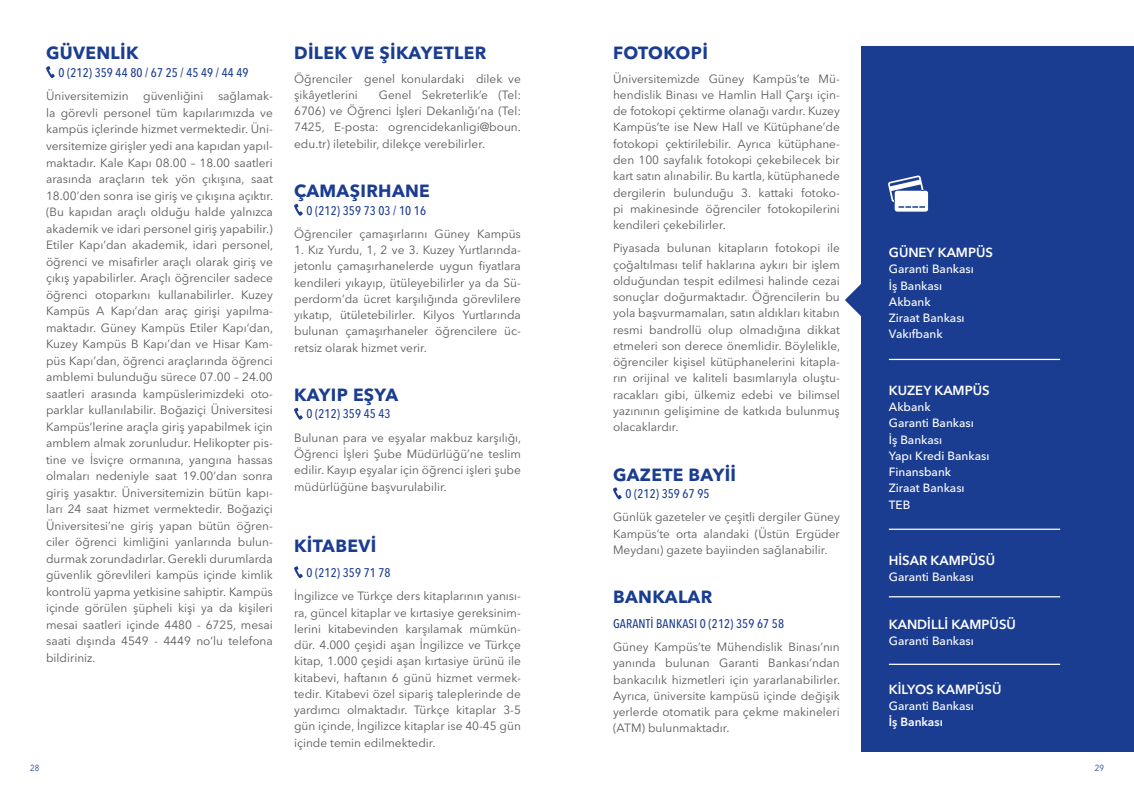
<style>
.page{position:relative;width:1134px;height:798px;background:#fff}
.page>*{position:absolute;margin:0;border:0;box-sizing:border-box;transform-origin:0 0}
.t1{font:700 17.5px "Avenir Next LT Pro";letter-spacing:.02em;color:#1b3d91}
.t2{font:600 13.12px "Avenir Next LT Pro";color:#fff}
.t3{font:500 condensed 12.5px "Avenir Next LT Pro";letter-spacing:.01em;color:#1b3d91}
.t4{font:11.88px/16.2px "Avenir Next LT Pro";color:#58595b;text-align:justify}
.t5{font:500 11.88px/16.2px "Avenir Next LT Pro";color:#fff}
.t6{font:600 11.88px "Avenir Next LT Pro";color:#fff}
.t7{font:8.75px "Avenir Next LT Pro";color:#1b3d91;scale:.9 1}
</style>
<div class="page">
<svg style="left:46px;top:66px;width:9px;height:12px"></svg>
<svg style="left:294px;top:204px;width:9px;height:12px"></svg>
<svg style="left:294px;top:407px;width:9px;height:12px"></svg>
<svg style="left:294px;top:566px;width:9px;height:12px"></svg>
<svg style="left:613px;top:487px;width:9px;height:12px"></svg>
<div style="left:861px;top:46px;width:273px;height:705px;background:#1b3d91"></div>
<hr style="left:889px;top:663px;width:171px;height:1px;background:#fff">
<hr style="left:889px;top:358px;width:171px;height:2px;background:#fff">
<hr style="left:889px;top:528px;width:171px;height:1px;background:#fff">
<hr style="left:889px;top:596px;width:171px;height:1px;background:#fff">
<svg style="left:845px;top:284px;width:16px;height:32px"></svg>
<svg style="left:888px;top:175px;width:40px;height:36px"></svg>
<h1 class="t1" style="left:46px;top:42px;width:94px">GÜVENLİK</h1>
<p class="t3" style="left:58px;top:65px;width:192px">0 (212) 359 44 80 / 67 25 / 45 49 / 44 49</p>
<p class="t4" style="left:46px;top:88px;width:229px">Üniversitemizin güvenliğini sağlamak&shy;la görevli personel tüm kapılarımızda ve kampüs içlerinde hizmet vermektedir. Üni&shy;versitemize girişler yedi ana kapıdan yapıl&shy;maktadır. Kale Kapı 08.00 – 18.00 saatleri arasında araçların tek yön çıkışına, saat 18.00’den sonra ise giriş ve çıkışına açıktır. (Bu kapıdan araçlı olduğu halde yalnızca akademik ve idari personel giriş yapabilir.)<br>Etiler Kapı’dan akademik, idari personel, öğrenci ve misafirler araçlı olarak giriş ve çıkış yapabilirler. Araçlı öğrenciler sadece öğrenci otoparkını kullanabilirler. Kuzey Kampüs A Kapı’dan araç girişi yapılma&shy;maktadır. Güney Kampüs Etiler Kapı’dan, Kuzey Kampüs B Kapı’dan ve Hisar Kam&shy;püs Kapı’dan, öğrenci araçlarında öğrenci amblemi bulunduğu sürece 07.00 – 24.00 saatleri arasında kampüslerimizdeki oto&shy;parklar kullanılabilir. Boğaziçi Üniversitesi Kampüs’lerine araçla giriş yapabilmek için amblem almak zorunludur. Helikopter pis&shy;tine ve İsviçre ormanına, yangına hassas olmaları nedeniyle saat 19.00’dan sonra giriş yasaktır. Üniversitemizin bütün kapı&shy;ları 24 saat hizmet vermektedir. Boğaziçi Üniversitesi’ne giriş yapan bütün öğren&shy;ciler öğrenci kimliğini yanlarında bulun&shy;durmak zorundadırlar. Gerekli durumlarda güvenlik görevlileri kampüs içinde kimlik kontrolü yapma yetkisine sahiptir. Kampüs içinde görülen şüpheli kişi ya da kişileri mesai saatleri içinde 4480 - 6725, mesai saati dışında 4549 - 4449 no’lu telefona bildiriniz.</p>
<h1 class="t1" style="left:294px;top:42px;width:194px">DİLEK VE ŞİKAYETLER</h1>
<p class="t4" style="left:294px;top:70px;width:228px">Öğrenciler genel konulardaki dilek ve şikâyetlerini</p>
<p class="t4" style="left:294px;top:87px;width:228px;text-indent:85px">Genel Sekreterlik’e (Tel:<br>6706) ve Öğrenci İşleri Dekanlığı’na (Tel:<br>7425, E-posta: ogrencidekanligi@boun. edu.tr) iletebilir, dilekçe verebilirler.</p>
<h1 class="t1" style="left:294px;top:180px;width:137px">ÇAMAŞIRHANE</h1>
<p class="t3" style="left:306px;top:202px;width:121px">0 (212) 359 73 03 / 10 16</p>
<p class="t4" style="left:294px;top:225px;width:228px">Öğrenciler çamaşırlarını Güney Kampüs</p>
<p class="t4" style="left:294px;top:242px;width:228px">1. Kız Yurdu, 1, 2 ve 3. Kuzey Yurtlarında&shy;jetonlu çamaşırhanelerde uygun fiyatlara kendileri yıkayıp, ütüleyebilirler ya da Sü&shy;perdorm’da ücret karşılığında görevlilere yıkatıp, ütületebilirler. Kilyos Yurtlarında bulunan çamaşırhaneler öğrencilere üc&shy;retsiz olarak hizmet verir.</p>
<h1 class="t1" style="left:294px;top:384px;width:106px">KAYIP EŞYA</h1>
<p class="t3" style="left:306px;top:406px;width:86px">0 (212) 359 45 43</p>
<p class="t4" style="left:294px;top:429px;width:229px">Bulunan para ve eşyalar makbuz karşılığı, Öğrenci İşleri Şube Müdürlüğü’ne teslim edilir. Kayıp eşyalar için öğrenci işleri şube müdürlüğüne başvurulabilir.</p>
<h1 class="t1" style="left:294px;top:535px;width:84px">KİTABEVİ</h1>
<p class="t3" style="left:306px;top:564px;width:86px">0 (212) 359 71 78</p>
<p class="t4" style="left:294px;top:587px;width:228px">İngilizce ve Türkçe ders kitaplarının yanısı&shy;ra, güncel kitaplar ve kırtasiye gereksinim&shy;lerini kitabevinden karşılamak mümkün&shy;dür. 4.000 çeşidi aşan İngilizce ve Türkçe kitap, 1.000 çeşidi aşan kırtasiye ürünü ile kitabevi, haftanın 6 günü hizmet vermek&shy;tedir. Kitabevi özel sipariş taleplerinde de yardımcı olmaktadır. Türkçe kitaplar 3-5 gün içinde, İngilizce kitaplar ise 40-45 gün içinde temin edilmektedir.</p>
<h1 class="t1" style="left:613px;top:42px;width:96px">FOTOKOPİ</h1>
<p class="t4" style="left:613px;top:70px;width:228px">Üniversitemizde Güney Kampüs’te Mü&shy;hendislik Binası ve Hamlin Hall Çarşı için&shy;de fotokopi çektirme olanağı vardır. Kuzey Kampüs’te ise New Hall ve Kütüphane’de fotokopi çektirilebilir. Ayrıca kütüphane&shy;den 100 sayfalık fotokopi çekebilecek bir kart satın alınabilir. Bu kartla, kütüphanede dergilerin bulunduğu 3. kattaki fotoko&shy;pi makinesinde öğrenciler fotokopilerini kendileri çekebilirler.</p>
<p class="t4" style="left:613px;top:240px;width:229px">Piyasada bulunan kitapların fotokopi ile çoğaltılması telif haklarına aykırı bir işlem olduğundan tespit edilmesi halinde cezai sonuçlar doğurmaktadır. Öğrencilerin bu yola başvurmamaları, satın aldıkları kitabın resmi bandrollü olup olmadığına dikkat etmeleri son derece önemlidir. Böylelikle, öğrenciler kişisel kütüphanelerini kitapla&shy;rın orijinal ve kaliteli basımlarıyla oluştu&shy;racakları gibi, ülkemiz edebi ve bilimsel yazınının gelişimine de katkıda bulunmuş olacaklardır.</p>
<h1 class="t1" style="left:613px;top:463px;width:125px">GAZETE BAYİİ</h1>
<p class="t3" style="left:625px;top:486px;width:86px">0 (212) 359 67 95</p>
<p class="t4" style="left:613px;top:509px;width:228px">Günlük gazeteler ve çeşitli dergiler Güney Kampüs’te orta alandaki (Üstün Ergüder Meydanı) gazete bayiinden sağlanabilir.</p>
<h1 class="t1" style="left:613px;top:586px;width:101px">BANKALAR</h1>
<p class="t3" style="left:613px;top:615px;width:172px">GARANTİ BANKASI 0 (212) 359 67 58</p>
<p class="t4" style="left:613px;top:638px;width:229px">Güney Kampüs’te Mühendislik Binası’nın yanında bulunan Garanti Bankası’ndan bankacılık hizmetleri için yararlanabilirler.<br>Ayrıca, üniversite kampüsü içinde değişik yerlerde otomatik para çekme makineleri (ATM) bulunmaktadır.</p>
<p class="t2" style="left:889px;top:244px;width:106px">GÜNEY KAMPÜS</p>
<p class="t5" style="left:889px;top:261px;width:87px">Garanti Bankası<br>İş Bankası<br>Akbank<br>Ziraat Bankası<br>Vakıfbank</p>
<p class="t2" style="left:889px;top:382px;width:102px">KUZEY KAMPÜS</p>
<p class="t5" style="left:889px;top:398px;width:102px">Akbank<br>Garanti Bankası<br>İş Bankası<br>Yapı Kredi Bankası<br>Finansbank<br>Ziraat Bankası<br>TEB</p>
<p class="t2" style="left:889px;top:552px;width:108px">HİSAR KAMPÜSÜ</p>
<p class="t5" style="left:889px;top:568px;width:87px">Garanti Bankası</p>
<p class="t2" style="left:889px;top:616px;width:129px">KANDİLLİ KAMPÜSÜ</p>
<p class="t5" style="left:889px;top:632px;width:87px">Garanti Bankası</p>
<p class="t2" style="left:889px;top:681px;width:114px">KİLYOS KAMPÜSÜ</p>
<p class="t5" style="left:889px;top:697px;width:87px">Garanti Bankası</p>
<p class="t6" style="left:889px;top:714px;width:56px">İş Bankası</p>
<p class="t7" style="left:30px;top:762px;width:12px">28</p>
<p class="t7" style="left:1095px;top:762px;width:12px">29</p>
</div>
